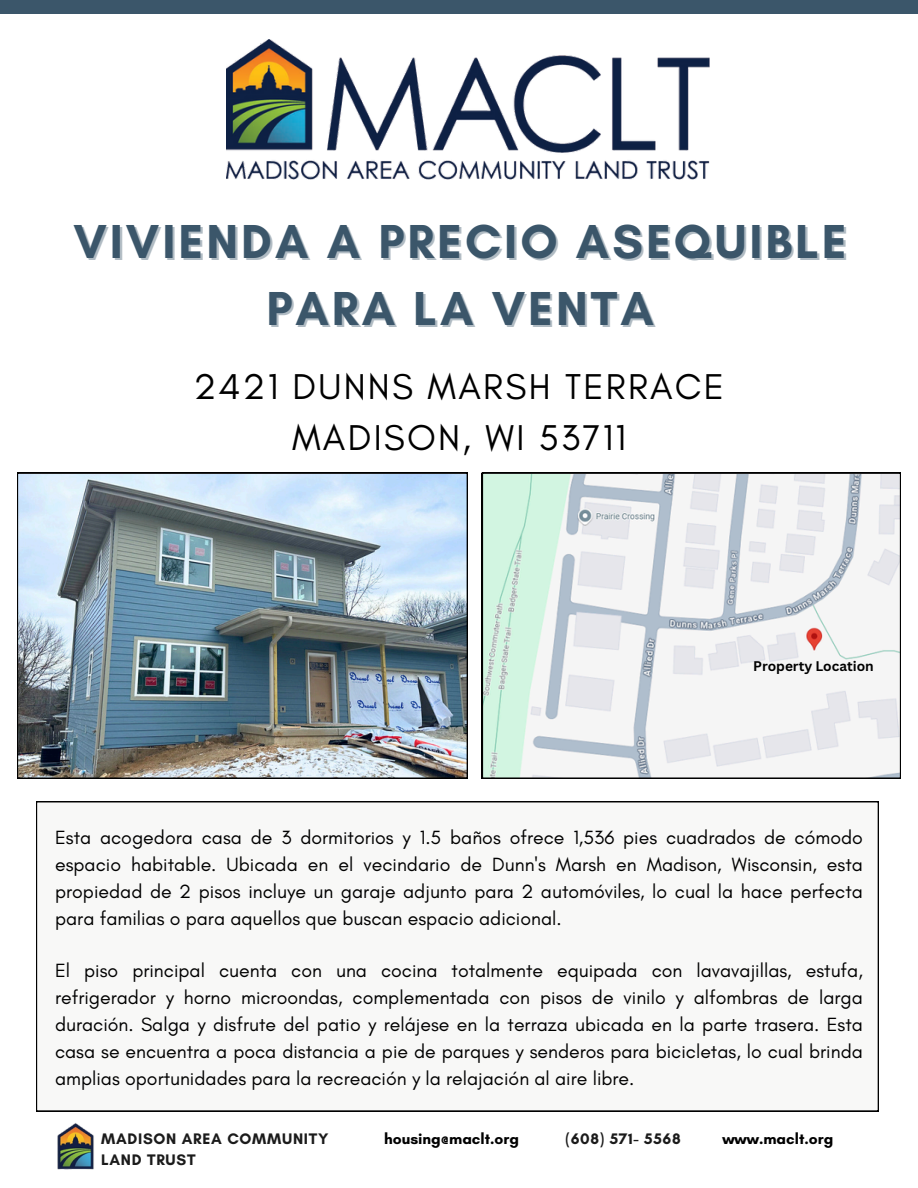
<style>
.page{position:relative;width:918px;height:1188px;background:#fff}
.page>*{position:absolute;margin:0;border:0;box-sizing:border-box;transform-origin:0 0}
.t1{font:700 48.6px "Glacial Indifference";letter-spacing:.06em;color:#3b566a}
.t2{font:36.6px/50.7px "Glacial Indifference";letter-spacing:.06em;color:#000;text-align:center}
.t3{font:19.5px/27px "Glacial Indifference";color:#000;text-align:justify}
.t4{font:700 15.6px "Glacial Indifference";letter-spacing:.045em;color:#1b1b1b}
.t5{font:700 15.6px "Glacial Indifference";color:#000}
.t6{font:700 13.65px "Canva Sans";color:#000}
</style>
<div class="page">
<img style="left:57px;top:1123px;width:37px;height:47px">
<img style="left:227px;top:40px;width:482px;height:139px">
<img style="left:17px;top:473px;width:451px;height:306px">
<div style="left:0;top:0;width:918px;height:14px;background:#3b566a"></div>
<svg style="left:482px;top:473px;width:418px;height:306px"></svg>
<svg style="left:36px;top:801px;width:843px;height:310px"></svg>
<p class="t1" style="left:73px;top:211px;width:775px">VIVIENDA A PRECIO ASEQUIBLE</p>
<h1 class="t1" style="left:266px;top:279px;width:389px">PARA LA VENTA</h1>
<h2 class="t2" style="left:194px;top:361px;width:532px">2421 DUNNS MARSH TERRACE<br>MADISON, WI 53711</h2>
<h4 class="t6" style="left:753px;top:656px;width:122px">Property Location</h4>
<h3 class="t3" style="left:55px;top:823px;width:809px">Esta acogedora casa de 3 dormitorios y 1.5 baños ofrece 1,536 pies cuadrados de cómodo espacio habitable. Ubicada en el vecindario de Dunn's Marsh en Madison, Wisconsin, esta propiedad de 2 pisos incluye un garaje adjunto para 2 automóviles, lo cual la hace perfecta para familias o para aquellos que buscan espacio adicional.</h3>
<p class="t3" style="left:55px;top:956px;width:809px">El piso principal cuenta con una cocina totalmente equipada con lavavajillas, estufa, refrigerador y horno microondas, complementada con pisos de vinilo y alfombras de larga duración. Salga y disfrute del patio y relájese en la terraza ubicada en la parte trasera. Esta casa se encuentra a poca distancia a pie de parques y senderos para bicicletas, lo cual brinda amplias oportunidades para la recreación y la relajación al aire libre.</p>
<h3 class="t5" style="left:384px;top:1130px;width:136px">housing@maclt.org</h3>
<p class="t5" style="left:722px;top:1129px;width:112px">www.maclt.org</p>
<p class="t4" style="left:101px;top:1129px;width:229px">MADISON AREA COMMUNITY</p>
<p class="t4" style="left:566px;top:1130px;width:117px">(608) 571- 5568</p>
<p class="t4" style="left:101px;top:1150px;width:96px">LAND TRUST</p>
</div>
